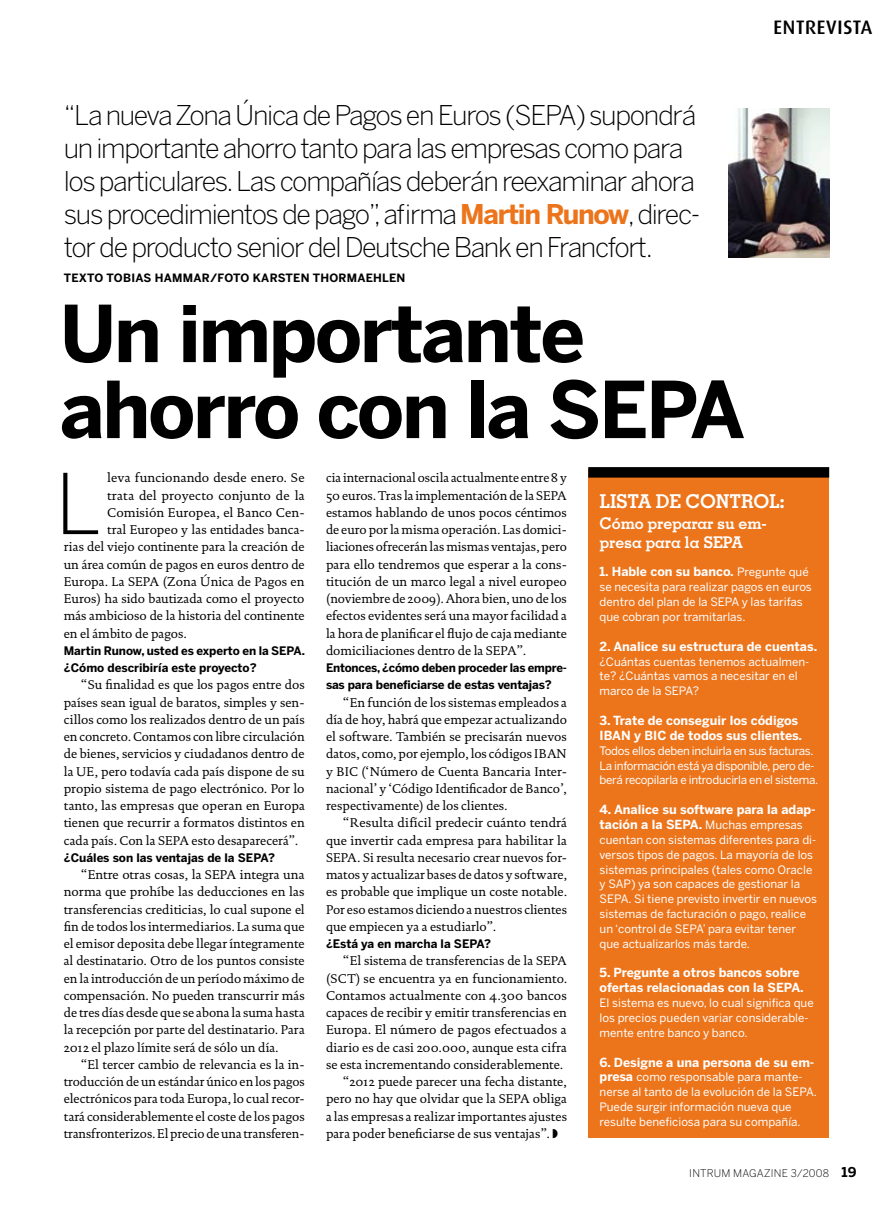
<style>
.page{position:relative;width:893px;height:1212px;background:#fff}
.page>*{position:absolute;margin:0;border:0;box-sizing:border-box;transform-origin:0 0}
.t1{font:300 82.8px "Benton Sans";color:#000}
.t2{font:700 77.7px/76.1px "Benton Sans";letter-spacing:-.03em;color:#000}
.t3{font:300 27px/33px "Benton Sans";letter-spacing:-.05em;color:#000}
.t4{font:500 19.5px "Dax Medium Intrum";color:#000}
.t5{font:700 19.05px "Memphis";letter-spacing:-.01em;color:#fff}
.t6{font:700 16.05px/19.2px "Memphis";letter-spacing:-.01em;color:#fff}
.t7{font:12.9px/17.2px "DTL Documenta ST";color:#000;text-align:justify}
.t8{font:700 12.45px/14.9px "Benton Sans";color:#fff}
.t9{font:700 11.7px/17.2px "Benton Sans";color:#000}
.t10{font:11.55px/14.9px "Benton Sans";color:#fff}
.t11{font:11.55px/14.9px "Benton Sans";letter-spacing:-.025em;color:#fff}
.t12{font:700 11.4px "Benton Sans";letter-spacing:.02em;color:#000}
.t13{font:300 10.5px "Benton Sans";letter-spacing:.02em;color:#000}
.s1{font-weight:700;color:#ec741b}
.s2{font-weight:400;font-size:11.55px}
.s3{font-weight:700;font-size:12.45px}
.s4{font-weight:700;font-size:13.5px}
</style>
<div class="page">
<img style="left:729px;top:108px;width:100px;height:149px">
<div style="left:588px;top:469px;width:241px;height:669px;background:#ec741b"></div>
<div style="left:588px;top:467px;width:241px;height:11px;background:#000"></div>
<p class="t3" style="left:64px;top:99px;width:638px">“La nueva Zona Única de Pagos en Euros (SEPA) supondrá un importante ahorro tanto para las empresas como para los particulares. Las compañías deberán reexaminar ahora sus procedimientos de pago”, afirma <span class="s1">Martin Runow</span>, direc&shy;tor de producto senior del Deutsche Bank en Francfort.</p>
<p class="t12" style="left:64px;top:271px;width:343px">TEXTO tobias hammar/Foto karsten thormaehlen</p>
<h2 class="t2" style="left:60px;top:297px;width:684px">Un importante ahorro con la SEPA</h2>
<h3 class="t4" style="left:773px;top:16px;width:42px">ENTREVIS</h3>
<h3 class="t4" style="left:853px;top:16px;width:21px">TA</h3>
<h1 class="t1" style="left:64px;top:456px;width:19px">L</h1>
<p class="t7" style="left:107px;top:469px;width:199px">leva funcionando desde enero. Se</p>
<p class="t7" style="left:107px;top:486px;width:199px">trata del proyecto conjunto de la</p>
<p class="t7" style="left:107px;top:504px;width:199px">Comisión Europea, el Banco Cen-</p>
<p class="t7" style="left:107px;top:521px;width:199px">tral Europeo y las entidades banca-</p>
<p class="t7" style="left:64px;top:538px;width:242px">rias del viejo continente para la creación de</p>
<p class="t7" style="left:64px;top:555px;width:242px">un área común de pagos en euros dentro de</p>
<p class="t7" style="left:64px;top:573px;width:242px">Europa. La SEPA (Zona Única de Pagos en</p>
<p class="t7" style="left:64px;top:590px;width:242px">Euros) ha sido bautizada como el proyecto</p>
<p class="t7" style="left:64px;top:607px;width:242px">más ambicioso de la historia del continente</p>
<p class="t7" style="left:64px;top:624px;width:125px">en el ámbito de pagos.</p>
<p class="t9" style="left:64px;top:642px;width:243px">Martin Runow, usted es experto en la SE PA. ¿Cómo describiría este proyecto?</p>
<p class="t7" style="left:64px;top:676px;width:243px;text-indent:17px">“Su finalidad es que los pagos entre dos países sean igual de baratos, simples y sen&shy;cillos como los realizados dentro de un país en concreto. Contamos con libre circulación de bienes, servicios y ciudadanos dentro de la UE, pero todavía cada país dispone de su propio sistema de pago electrónico. Por lo tanto, las empresas que operan en Europa tienen que recurrir a formatos distintos en cada país. Con la SEPA esto desaparecerá”.</p>
<p class="t9" style="left:64px;top:849px;width:213px">¿Cuáles son las ventajas de la SE PA?</p>
<p class="t7" style="left:64px;top:866px;width:243px;text-indent:17px">“Entre otras cosas, la SEPA integra una norma que prohíbe las deducciones en las transferencias crediticias, lo cual supone el fin de todos los intermediarios. La suma que el emisor deposita debe llegar íntegramente al destinatario. Otro de los puntos consiste en la introducción de un período máximo de compensación. No pueden transcurrir más de tres días desde que se abona la suma hasta la recepción por parte del destinatario. Para 2012 el plazo límite será de sólo un día.</p>
<p class="t7" style="left:64px;top:1056px;width:243px;text-indent:17px">“El tercer cambio de relevancia es la in&shy;troducción de un estándar único en los pagos electrónicos para toda Europa, lo cual recor&shy;tará considerablemente el coste de los pagos transfronterizos. El precio de una transferen-</p>
<p class="t7" style="left:326px;top:469px;width:242px">cia internacional oscila actualmente entre 8 y 50 euros. Tras la implementación de la SEPA estamos hablando de unos pocos céntimos de euro por la misma operación. Las domici&shy;liaciones ofrecerán las mismas ventajas, pero para ello tendremos que esperar a la cons&shy;titución de un marco legal a nivel europeo (noviembre de 2009). Ahora bien, uno de los efectos evidentes será una mayor facilidad a la hora de planificar el flujo de caja mediante domiciliaciones dentro de la SEPA”.</p>
<p class="t9" style="left:326px;top:659px;width:242px">Entonces, ¿cómo deben proceder las empre&shy;sas para beneficiarse de estas ventajas?</p>
<p class="t7" style="left:326px;top:693px;width:242px;text-indent:17px">“En función de los sistemas empleados a día de hoy, habrá que empezar actualizando el software. También se precisarán nuevos datos, como, por ejemplo, los códigos IBAN y BIC (‘Número de Cuenta Bancaria Inter&shy;nacional’ y ‘Código Identificador de Banco’, respectivamente) de los clientes.</p>
<p class="t7" style="left:326px;top:814px;width:243px;text-indent:17px">“Resulta difícil predecir cuánto tendrá que invertir cada empresa para habilitar la SEPA. Si resulta necesario crear nuevos for&shy;matos y actualizar bases de datos y software, es probable que implique un coste notable.<br>Por eso estamos diciendo a nuestros clientes que empiecen ya a estudiarlo”.</p>
<p class="t9" style="left:326px;top:935px;width:167px">¿Está ya en marcha la SE PA?</p>
<p class="t7" style="left:343px;top:952px;width:225px">“El sistema de transferencias de la SEPA</p>
<p class="t7" style="left:326px;top:969px;width:243px">(SCT) se encuentra ya en funcionamiento.</p>
<p class="t7" style="left:326px;top:987px;width:242px">Contamos actualmente con 4.300 bancos</p>
<p class="t7" style="left:326px;top:1004px;width:242px">capaces de recibir y emitir transferencias en</p>
<p class="t7" style="left:326px;top:1021px;width:242px">Europa. El número de pagos efectuados a</p>
<p class="t7" style="left:326px;top:1038px;width:242px">diario es de casi 200.000, aunque esta cifra</p>
<p class="t7" style="left:326px;top:1056px;width:239px">se esta incrementando considerablemente.</p>
<p class="t7" style="left:343px;top:1073px;width:225px">“2012 puede parecer una fecha distante,</p>
<p class="t7" style="left:326px;top:1090px;width:242px">pero no hay que olvidar que la SEPA obliga</p>
<p class="t7" style="left:326px;top:1107px;width:243px">a las empresas a realizar importantes ajustes</p>
<p class="t7" style="left:326px;top:1125px;width:225px">para poder beneficiarse de sus ventajas”.</p>
<h3 class="t5" style="left:600px;top:490px;width:186px">lista de control:</h3>
<p class="t6" style="left:600px;top:513px;width:169px">Cómo preparar su em&shy;presa para la SEPA</p>
<p class="t8" style="left:600px;top:565px;width:211px">1. Hable con su banco. <span class="s2">Pregunte qué</span></p>
<p class="t10" style="left:600px;top:580px;width:214px">se necesita para realizar pagos en euros dentro del plan de la SEPA y las tarifas que cobran por tramitarlas.</p>
<p class="t8" style="left:600px;top:639px;width:219px">2. Analice su estructura de cuentas.</p>
<p class="t10" style="left:600px;top:654px;width:211px">¿Cuántas cuentas tenemos actualmen&shy;te? ¿Cuántas vamos a necesitar en el marco de la SEPA?</p>
<p class="t8" style="left:600px;top:713px;width:200px">3. Trate de conseguir los códigos<br>IBAN</p>
<p class="t8" style="left:634px;top:728px;width:170px">y BI C de todos sus clientes.</p>
<p class="t11" style="left:600px;top:743px;width:220px">Todos ellos deben incluirla en sus facturas.<br>La información está ya disponible, pero de&shy;berá recopilarla e introducirla en el sistema.</p>
<p class="t8" style="left:600px;top:802px;width:218px">4. Analice su software para la adap&shy;tación a la SEPA. <span class="s2">Muchas empresas</span></p>
<p class="t10" style="left:600px;top:832px;width:219px">cuentan con sistemas diferentes para di&shy;versos tipos de pagos. La mayoría de los sistemas principales (tales como Oracle y SAP) ya son capaces de gestionar la SEPA. Si tiene previsto invertir en nuevos sistemas de facturación o pago, realice un ‘control de SEPA’ para evitar tener que actualizarlos más tarde.</p>
<p class="t8" style="left:600px;top:966px;width:206px">5. Pregunte a otros bancos sobre ofertas relacionadas con la SE PA.</p>
<p class="t10" style="left:600px;top:996px;width:216px">El sistema es nuevo, lo cual significa que los precios pueden variar considerable&shy;mente entre banco y banco.</p>
<p class="t8" style="left:600px;top:1055px;width:216px">6. Designe a una persona de su em-</p>
<p class="t10" style="left:600px;top:1070px;width:219px"><span class="s3">presa</span> como responsable para mante&shy;nerse al tanto de la evolución de la SEPA.<br>Puede surgir información nueva que resulte beneficiosa para su compañía.</p>
<p class="t13" style="left:689px;top:1167px;width:169px">intrum magazine 3/2008 <span class="s4">19</span></p>
</div>
